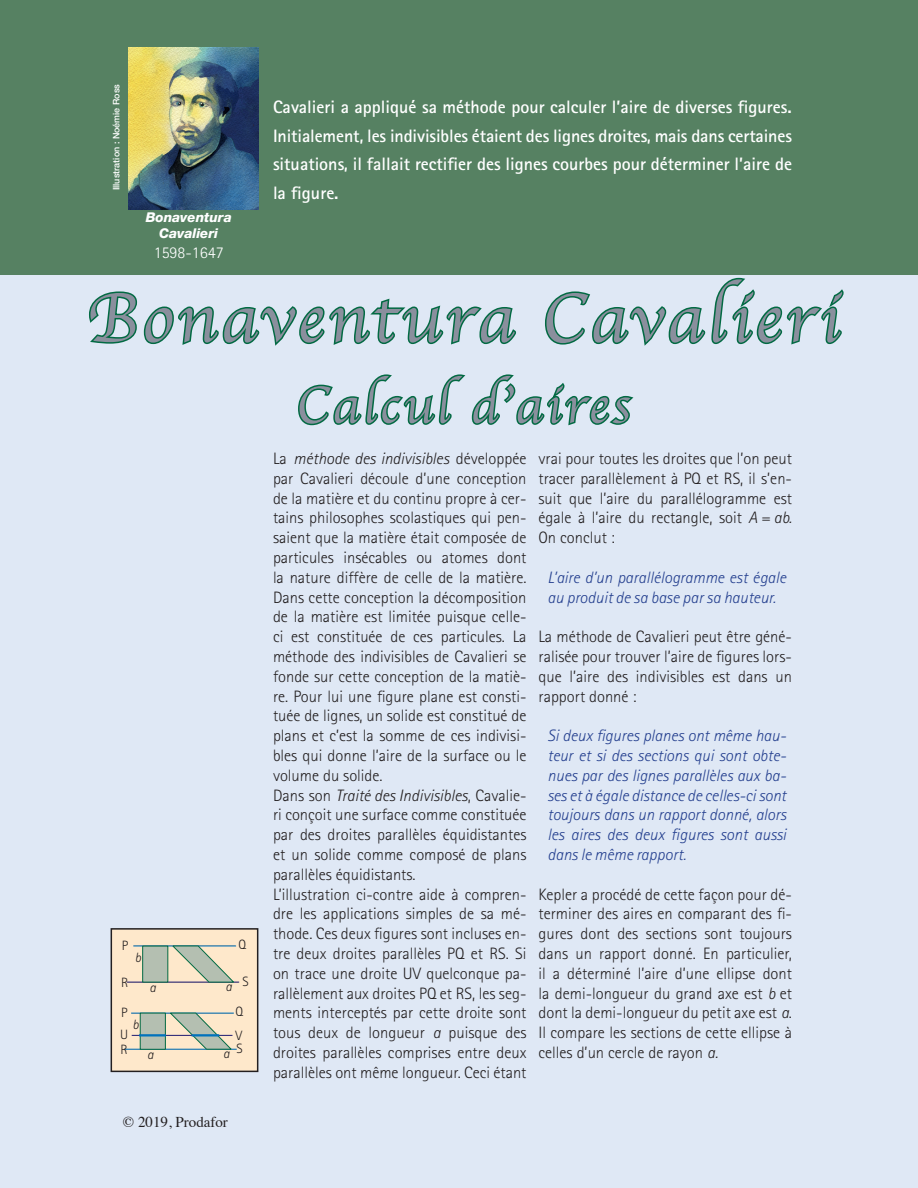
<style>
.page{position:relative;width:918px;height:1188px;background:#fff}
.page>*{position:absolute;margin:0;border:0;box-sizing:border-box;transform-origin:0 0}
.Titre{font:72px "Apple Chancery";letter-spacing:.05em;color:#8a8f9d}
.Titre-2{font:54px "Apple Chancery";letter-spacing:.05em;color:#8a8f9d}
.Sous-titre_2{font:700 18px/28.5px "Rotis Sans Serif";color:#fff;text-align:justify}
.t1{font:300 16.5px/19.8px "Rotis Sans Serif";color:#231f20;text-align:justify}
.Citation{font:italic 300 16.5px/19.8px "Rotis Sans Serif";color:#25408f}
.t2{font:300 16.5px "Rotis Sans Serif";color:#fff}
.t3{font:15px "Times";color:#231f20}
.Bas_de_photos{font:italic 800 13.5px "Helvetica Neue LT Std";color:#fff}
.t4{font:300 13.5px "Rotis Sans Serif";color:#231f20}
.t5{font:italic 300 13.5px "Rotis Sans Serif";color:#231f20}
.Théorème{font:500 9px "Helvetica Neue LT Std";color:#fff}
.s1{font-style:italic}
</style>
<div class="page">
<div style="left:1px;top:1px;width:917px;height:1187px;background:#dfe8f5"></div>
<div style="left:0;top:0;width:918px;height:274px;background:#568162"></div>
<svg style="left:87px;top:274px;width:758px;height:152px"></svg>
<div style="left:111px;top:929px;width:147px;height:142px;background:#fee8cb"></div>
<div style="left:111px;top:928px;width:147px;height:144px;border:2px solid #231f20"></div>
<hr style="left:134px;top:946px;width:102px;height:1px;background:#0073bd">
<hr style="left:127px;top:982px;width:112px;height:1px;background:#242076">
<div style="left:143px;top:946px;width:25px;height:36px;background:#b4bfb1"></div>
<svg style="left:172px;top:946px;width:62px;height:36px"></svg>
<hr style="left:132px;top:1013px;width:101px;height:1px;background:#0073bd">
<hr style="left:125px;top:1049px;width:111px;height:1px;background:#0073bd">
<div style="left:140px;top:1013px;width:26px;height:36px;background:#b4bfb1;border:1px solid #026a43"></div>
<svg style="left:170px;top:1013px;width:62px;height:36px"></svg>
<hr style="left:132px;top:1035px;width:100px;height:1px;background:#242076">
<hr style="left:140px;top:1034px;width:25px;height:2px;background:#0073bd">
<hr style="left:193px;top:1034px;width:25px;height:2px;background:#0073bd">
<img style="left:129px;top:47px;width:129px;height:162px">
<p class="Théorème" style="left:111px;top:190px;width:108px;rotate:-90deg">Illustration : Noémie Ross</p>
<p class="Bas_de_photos" style="left:146px;top:209px;width:88px">Bonaventura</p>
<p class="Bas_de_photos" style="left:159px;top:226px;width:61px">Cavalieri</p>
<p class="t2" style="left:154px;top:243px;width:71px">1598-1647</p>
<p class="Sous-titre_2" style="left:273px;top:93px;width:521px">Cavalieri a appliqué sa méthode pour calculer l’aire de diverses figures.<br>Initialement, les indivisibles étaient des lignes droites, mais dans certaines situations, il fallait rectifier des lignes courbes pour déterminer l’aire de la figure.</p>
<p class="Titre" style="left:86px;top:261px;width:755px">Bonaventura Cavalieri</p>
<p class="Titre-2" style="left:296px;top:362px;width:336px">Calcul d’aires</p>
<p class="t4" style="left:122px;top:937px;width:8px">P</p>
<p class="t4" style="left:239px;top:937px;width:9px">Q</p>
<p class="t4" style="left:121px;top:974px;width:9px">R</p>
<p class="t4" style="left:242px;top:974px;width:8px">S</p>
<p class="t5" style="left:135px;top:950px;width:8px">b</p>
<p class="t5" style="left:226px;top:979px;width:8px">a</p>
<p class="t5" style="left:149px;top:980px;width:8px">a</p>
<p class="t4" style="left:121px;top:1005px;width:8px">P</p>
<p class="t4" style="left:235px;top:1004px;width:9px">Q</p>
<p class="t4" style="left:121px;top:1041px;width:9px">R</p>
<p class="t4" style="left:236px;top:1041px;width:8px">S</p>
<p class="t5" style="left:132px;top:1017px;width:8px">b</p>
<p class="t4" style="left:120px;top:1026px;width:10px">U</p>
<p class="t4" style="left:236px;top:1027px;width:8px">V</p>
<p class="t5" style="left:223px;top:1046px;width:8px">a</p>
<p class="t5" style="left:147px;top:1047px;width:8px">a</p>
<p class="t3" style="left:123px;top:1108px;width:107px">© 2019, Prodafor</p>
<p class="t1" style="left:273px;top:449px;width:255px">La <span class="s1">méthode des indivisibles</span> développée par Cavalieri découle d’une conception de la matière et du continu propre à cer&shy;tains philosophes scolastiques qui pen&shy;saient que la matière était composée de particules insécables ou atomes dont la nature diffère de celle de la matière.<br>Dans cette conception la décomposition de la matière est limitée puisque celle&shy;ci est constituée de ces particules. La méthode des indivisibles de Cavalieri se fonde sur cette conception de la matiè&shy;re. Pour lui une figure plane est consti&shy;tuée de lignes, un solide est constitué de plans et c’est la somme de ces indivisi&shy;bles qui donne l’aire de la surface ou le volume du solide.</p>
<p class="t1" style="left:273px;top:785px;width:255px">Dans son <span class="s1">Traité des Indivisibles</span>, Cavalie&shy;ri conçoit une surface comme constituée par des droites parallèles équidistantes et un solide comme composé de plans parallèles équidistants.</p>
<p class="t1" style="left:273px;top:884px;width:255px">L’illustration ci-contre aide à compren&shy;dre les applications simples de sa mé&shy;thode. Ces deux figures sont incluses en&shy;tre deux droites parallèles PQ et RS. Si on trace une droite UV quelconque pa&shy;rallèlement aux droites PQ et RS, les seg&shy;ments interceptés par cette droite sont tous deux de longueur <span class="s1">a</span> puisque des droites parallèles comprises entre deux parallèles ont même longueur. Ceci étant</p>
<p class="t1" style="left:538px;top:449px;width:255px">vrai pour toutes les droites que l’on peut tracer parallèlement à PQ et RS, il s’en&shy;suit que l’aire du parallélogramme est égale à l’aire du rectangle, soit <span class="s1">A</span> = <span class="s1">ab.<br></span>On conclut :</p>
<p class="Citation" style="left:548px;top:568px;width:240px">L’aire d’un parallélogramme est égale au produit de sa base par sa hauteur.</p>
<p class="t1" style="left:538px;top:627px;width:255px">La méthode de Cavalieri peut être géné&shy;ralisée pour trouver l’aire de figures lors&shy;que l’aire des indivisibles est dans un rapport donné :</p>
<p class="Citation" style="left:548px;top:726px;width:240px;text-align:justify">Si deux figures planes ont même hau&shy;teur et si des sections qui sont obte&shy;nues par des lignes parallèles aux ba&shy;ses et à égale distance de celles-ci sont toujours dans un rapport donné, alors les aires des deux figures sont aussi dans le même rapport.</p>
<p class="t1" style="left:538px;top:884px;width:255px">Kepler a procédé de cette façon pour dé&shy;terminer des aires en comparant des fi&shy;gures dont des sections sont toujours dans un rapport donné. En particulier, il a déterminé l’aire d’une ellipse dont la demi-longueur du grand axe est <span class="s1">b</span> et dont la demi-longueur du petit axe est <span class="s1">a</span>.<br>Il compare les sections de cette ellipse à celles d’un cercle de rayon <span class="s1">a.</span></p>
</div>
